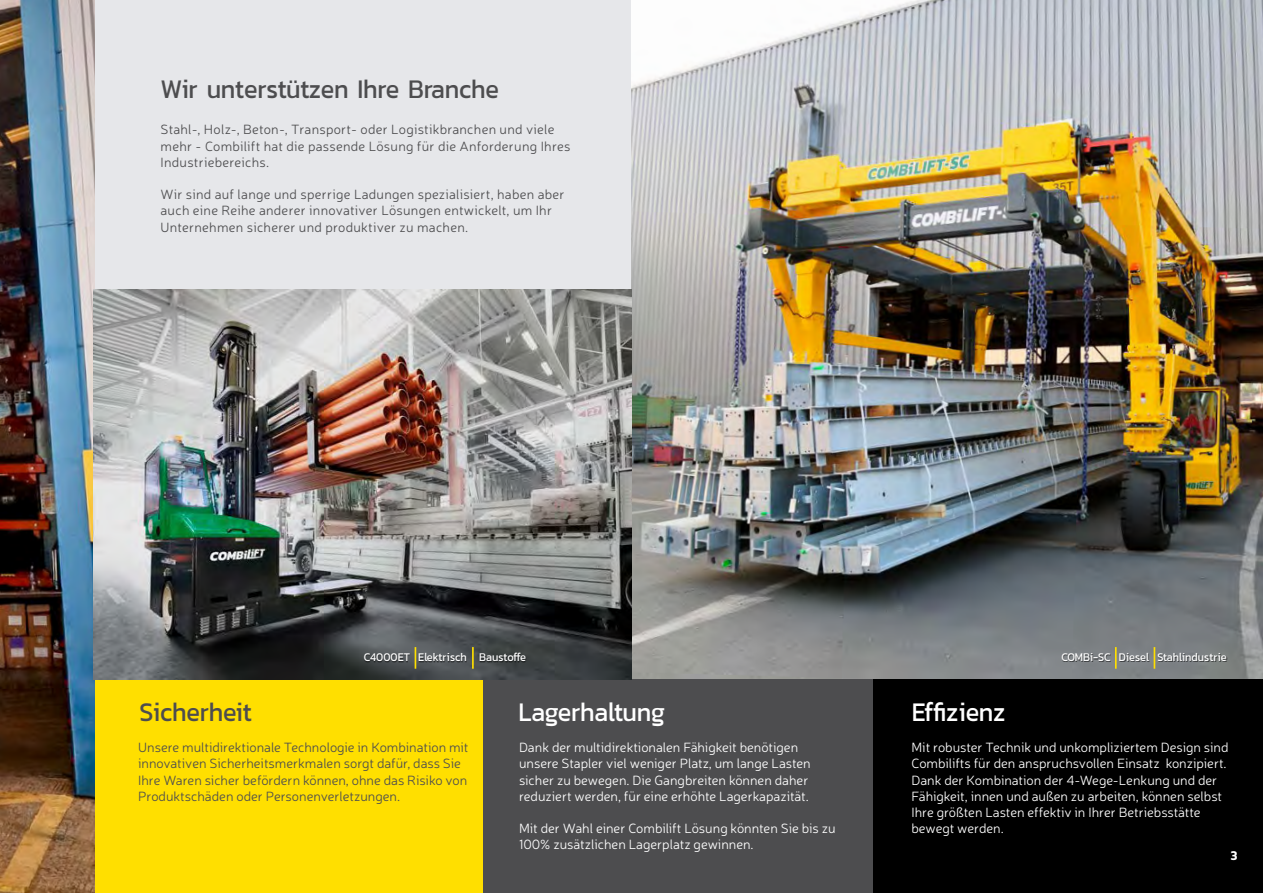
<style>
.page{position:relative;width:1263px;height:893px;background:#fff}
.page>*{position:absolute;margin:0;border:0;box-sizing:border-box;transform-origin:0 0}
.t1{font:27.3px "Kanit";letter-spacing:-.01em;color:#4d4d4f;scale:.92 1}
.t2{font:27.3px "Kanit";letter-spacing:-.01em;color:#fff;scale:.92 1}
.t3{font:600 13.65px "Kanit";color:#fff;scale:.92 1}
.t4{font:300 13.5px/16.2px "Neris";color:#fff}
.t5{font:300 13.5px/16.2px "Neris";letter-spacing:.01em;color:#4d4d4f}
.t6{font:12px "Kanit";color:#fff;scale:.92 1}
</style>
<div class="page">
<div style="left:70px;top:0;width:723px;height:679px;background:#e6e7ea"></div>
<img style="left:631px;top:0;width:632px;height:679px">
<div style="left:94px;top:679px;width:389px;height:214px;background:#ffdf00"></div>
<div style="left:873px;top:679px;width:390px;height:214px;background:#000"></div>
<div style="left:483px;top:679px;width:390px;height:214px;background:#4d4d4f"></div>
<img style="left:0;top:0;width:95px;height:893px">
<img style="left:94px;top:289px;width:537px;height:390px">
<div style="left:364px;top:653px;width:163px;height:9px;background:#000;opacity:.58"></div>
<svg style="left:415px;top:647px;width:1px;height:22px"></svg>
<hr style="left:472px;top:647px;width:2px;height:22px;background:#ffdf00">
<div style="left:1062px;top:653px;width:165px;height:9px;background:#000;opacity:.58"></div>
<hr style="left:1115px;top:647px;width:2px;height:22px;background:#ffdf00">
<hr style="left:1153px;top:647px;width:2px;height:22px;background:#ffdf00">
<h1 class="t1" style="left:161px;top:69px;width:369px">Wir unterstützen Ihre Branche</h1>
<p class="t5" style="left:161px;top:121px;width:411px">Stahl-, Holz-, Beton-, Transport- oder Logistikbranchen und viele mehr - Combilift hat die passende Lösung für die Anforderung Ihres<br>Industriebereichs.</p>
<p class="t5" style="left:161px;top:186px;width:406px">Wir sind auf lange und sperrige Ladungen spezialisiert, haben aber auch eine Reihe anderer innovativer Lösungen entwickelt, um Ihr<br>Unternehmen sicherer und produktiver zu machen.</p>
<p class="t6" style="left:364px;top:648px;width:178px">C4000ET Elektrisch Baustoffe</p>
<p class="t6" style="left:1061px;top:648px;width:181px">COMBi-SC Diesel Stahlindustrie</p>
<h1 class="t1" style="left:139px;top:692px;width:124px">Sicherheit</h1>
<h1 class="t2" style="left:519px;top:692px;width:161px">Lagerhaltung</h1>
<h1 class="t2" style="left:912px;top:692px;width:103px">Effizienz</h1>
<p class="t4" style="left:519px;top:739px;width:293px">Dank der multidirektionalen Fähigkeit benötigen unsere Stapler viel weniger Platz, um lange Lasten sicher zu bewegen. Die Gangbreiten können daher reduziert werden, für eine erhöhte Lagerkapazität.</p>
<p class="t4" style="left:519px;top:820px;width:318px">Mit der Wahl einer Combilift Lösung könnten Sie bis zu<br>100% zusätzlichen Lagerplatz gewinnen.</p>
<p class="t5" style="left:138px;top:739px;width:332px">Unsere multidirektionale Technologie in Kombination mit innovativen Sicherheitsmerkmalen sorgt dafür, dass Sie Ihre Waren sicher befördern können, ohne das Risiko von Produktschäden oder Personenverletzungen.</p>
<p class="t4" style="left:911px;top:739px;width:318px">Mit robuster Technik und unkompliziertem Design sind Combilifts für den anspruchsvollen Einsatz konzipiert.<br>Dank der Kombination der 4-Wege-Lenkung und der Fähigkeit, innen und außen zu arbeiten, können selbst Ihre größten Lasten effektiv in Ihrer Betriebsstätte bewegt werden.</p>
<p class="t3" style="left:1231px;top:845px;width:9px">3</p>
</div>
